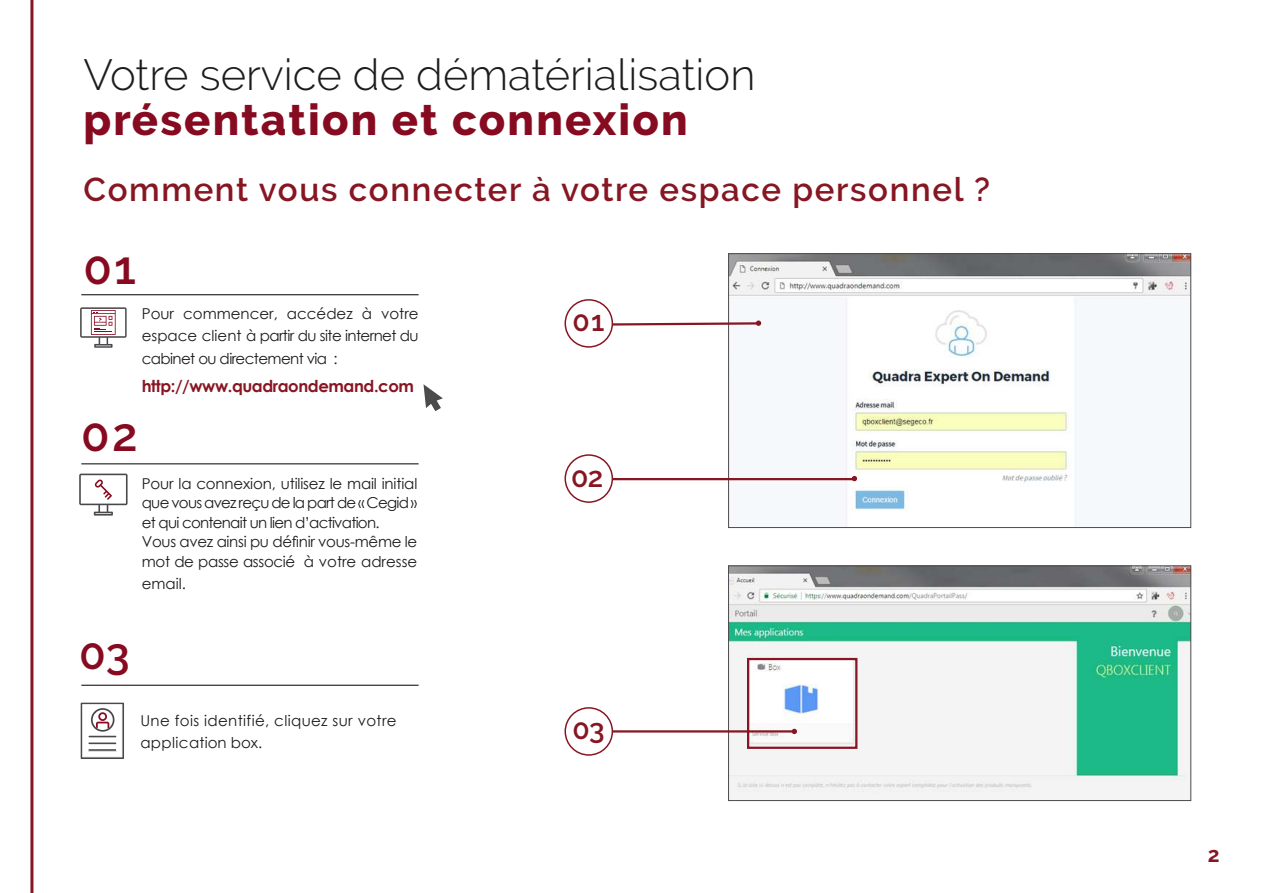
<style>
.page{position:relative;width:1263px;height:893px;background:#fff}
.page>*{position:absolute;margin:0;border:0;box-sizing:border-box;transform-origin:0 0}
.t1{font:600 46.5px "Raleway";color:#870b20}
.t2{font:300 43.5px "Raleway";color:#1c1c1b}
.t3{font:800 43.5px "Raleway";letter-spacing:.05em;color:#870b20}
.t4{font:600 43.5px "Raleway";color:#870b20}
.t5{font:600 33px "Raleway";letter-spacing:.05em;color:#871623}
.t6{font:600 28.2px "Raleway";color:#871623}
.t7{font:700 21px "Raleway";color:#871623}
.t8{font:700 16.5px "Century Gothic";letter-spacing:-.025em;color:#871623}
.t9{font:15px/19.5px "Century Gothic";letter-spacing:-.02em;color:#1c1c1b;text-align:justify}
.t10{font:15px/22.5px "Century Gothic";letter-spacing:.025em;color:#1c1c1b}
</style>
<div class="page">
<hr style="left:30px;top:0;width:3px;height:893px;background:#871623">
<img style="left:730px;top:255px;width:459px;height:271px">
<div style="left:728px;top:253px;width:463px;height:275px;border:1px solid #4b4b4d"></div>
<hr style="left:81px;top:294px;width:338px;height:1px;background:#1c1c1b">
<hr style="left:81px;top:685px;width:338px;height:1px;background:#1c1c1b">
<hr style="left:81px;top:463px;width:338px;height:1px;background:#1c1c1b">
<div style="left:564px;top:299px;width:49px;height:49px;border:2px solid #871623;border-radius:50%"></div>
<svg style="left:610px;top:320px;width:151px;height:7px"></svg>
<svg style="left:423px;top:384px;width:20px;height:27px"></svg>
<hr style="left:586px;top:478px;width:267px;height:2px;background:#871623">
<div style="left:565px;top:455px;width:47px;height:47px;background:#fff;border-radius:50%"></div>
<div style="left:564px;top:454px;width:49px;height:49px;border:2px solid #871623;border-radius:50%"></div>
<svg style="left:852px;top:476px;width:5px;height:5px"></svg>
<img style="left:730px;top:567px;width:459px;height:232px">
<div style="left:728px;top:565px;width:463px;height:236px;border:1px solid #4b4b4d"></div>
<div style="left:747px;top:658px;width:110px;height:91px;border:2px solid #871623"></div>
<hr style="left:585px;top:730px;width:209px;height:2px;background:#871623">
<div style="left:565px;top:708px;width:47px;height:47px;background:#fff;border-radius:50%"></div>
<div style="left:564px;top:707px;width:49px;height:49px;border:2px solid #871623;border-radius:50%"></div>
<svg style="left:792px;top:729px;width:5px;height:5px"></svg>
<svg style="left:79px;top:474px;width:49px;height:42px"></svg>
<svg style="left:80px;top:702px;width:44px;height:57px"></svg>
<svg style="left:80px;top:307px;width:47px;height:41px"></svg>
<h2 class="t2" style="left:83px;top:58px;width:673px">Votre service de dématérialisation</h2>
<h2 class="t3" style="left:83px;top:103px;width:606px">présentation et connexion</h2>
<h3 class="t5" style="left:83px;top:177px;width:908px">Comment vous connecter à votre espace personnel ?</h3>
<h1 class="t1" style="left:83px;top:250px;width:54px">01</h1>
<p class="t9" style="left:142px;top:303px;width:278px;line-height:22.5px">Pour commencer, accédez à votre espace client à partir du site internet du cabinet ou directement via :</p>
<p class="t8" style="left:142px;top:378px;width:274px">http://www.quadraondemand.com</p>
<h1 class="t1" style="left:81px;top:417px;width:58px">02</h1>
<p class="t9" style="left:142px;top:474px;width:277px;text-align:left">Pour la connexion, utilisez le mail initial que vous avez reçu de la part de « Cegid » et qui contenait un lien d’activation.<br>Vous avez ainsi pu définir vous-même le mot de passe associé à votre adresse</p>
<p class="t9" style="left:142px;top:575px;width:46px">email.</p>
<h2 class="t4" style="left:79px;top:637px;width:52px">03</h2>
<p class="t10" style="left:140px;top:710px;width:258px">Une fois identifié, cliquez sur votre application box.</p>
<h3 class="t6" style="left:572px;top:311px;width:33px">01</h3>
<h3 class="t6" style="left:571px;top:466px;width:34px">02</h3>
<h3 class="t6" style="left:572px;top:719px;width:34px">03</h3>
<h3 class="t7" style="left:1208px;top:846px;width:13px">2</h3>
</div>
